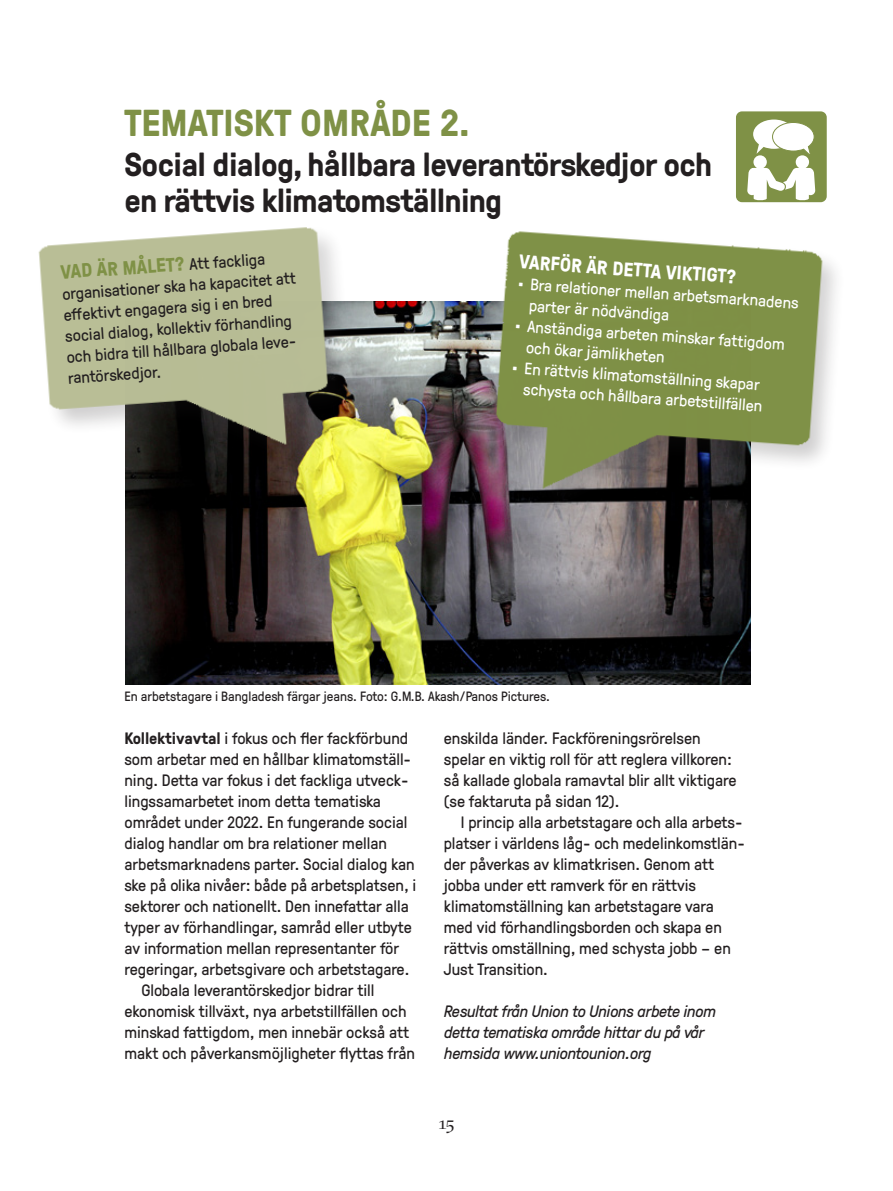
<style>
.page{position:relative;width:893px;height:1191px;background:#fff}
.page>*{position:absolute;margin:0;border:0;box-sizing:border-box;transform-origin:0 0}
.t1{font:700 37.5px "GT Pressura";color:#7f9146}
.t2{font:700 33px/36px "GT Pressura";letter-spacing:-.025em;color:#231f20}
.t3{font:700 19.5px "GT Pressura";color:#7f9146}
.t4{font:700 19.5px "GT Pressura";color:#fff}
.t5{font:18px "GT Sectra Fine";color:#231f20}
.t6{font:16.5px/21px "GT Pressura";color:#231f20}
.t7{font:16.5px/21px "GT Pressura";color:#fff}
.t8{font:italic 16.5px/21px "GT Pressura";letter-spacing:-.01em;color:#231f20}
.t9{font:13.5px "GT Pressura";color:#231f20}
.s1{font-weight:400;font-size:16.5px;color:#231f20}
.s2{font-weight:700}
</style>
<div class="page">
<img style="left:125px;top:302px;width:626px;height:383px">
<img style="left:470px;top:231px;width:366px;height:282px">
<div style="left:736px;top:111px;width:91px;height:91px;background:#7f9146;border-radius:6px"></div>
<svg style="left:747px;top:119px;width:68px;height:82px"></svg>
<div style="left:36px;top:225px;width:318px;height:244px;background:#231f20;opacity:.25"></div>
<img style="left:36px;top:225px;width:313px;height:241px">
<h1 class="t1" style="left:124px;top:95px;width:346px">TEMATISKT OMRÅDE 2.</h1>
<h2 class="t2" style="left:124px;top:145px;width:589px">Social dialog, hållbara leverantörskedjor och en rättvis klimatomställning</h2>
<p class="t3" style="left:60px;top:258px;width:206px;rotate:-4deg">VAD ÄR MÅLET? <span class="s1">Att fackliga</span></p>
<p class="t4" style="left:520px;top:247px;width:219px;rotate:4deg">VARFÖR ÄR DETTA VIKTIGT?</p>
<p class="t6" style="left:61px;top:283px;width:236px;rotate:-4deg">organisationer ska ha kapacitet att eff ektivt engagera sig i en bred social dialog, kollektiv förhandling och bidra till hållbara globala leve&shy;rantörskedjor.</p>
<p class="t7" style="left:531px;top:273px;width:270px;text-indent:-13px;rotate:4deg">• Bra relationer mellan arbetsmarknadens parter är nödvändiga</p>
<p class="t7" style="left:528px;top:315px;width:259px;text-indent:-13px;rotate:4deg">• Anständiga arbeten minskar fattigdom och ökar jämlikheten</p>
<p class="t7" style="left:513px;top:356px;width:254px;text-align:right;rotate:4deg">• En rättvis klimatomställning skapar schysta och hållbara arbetstillfällen</p>
<p class="t9" style="left:124px;top:687px;width:427px">En arbetstagare i Bangladesh färgar jeans. Foto: G.M.B. Akash/Panos Pictures.</p>
<p class="t6" style="left:124px;top:726px;width:285px"><span class="s2">Kollektivavtal</span> i fokus och fler fackförbund</p>
<p class="t6" style="left:124px;top:747px;width:288px">som arbetar med en hållbar klimatomställ-</p>
<p class="t6" style="left:124px;top:768px;width:286px">ning. Detta var fokus i det fackliga utveck-</p>
<p class="t6" style="left:124px;top:789px;width:258px">lingssamarbetet inom detta tematiska</p>
<p class="t6" style="left:124px;top:810px;width:285px">området under 2022. En fungerande social</p>
<p class="t6" style="left:124px;top:831px;width:264px">dialog handlar om bra relationer mellan</p>
<p class="t6" style="left:124px;top:852px;width:292px">arbetsmarknadens parter. Social dialog kan</p>
<p class="t6" style="left:124px;top:873px;width:293px">ske på olika nivåer: både på arbetsplatsen, i</p>
<p class="t6" style="left:124px;top:894px;width:286px">sektorer och nationellt. Den innefattar alla</p>
<p class="t6" style="left:124px;top:915px;width:289px">typer av förhandlingar, samråd eller utbyte</p>
<p class="t6" style="left:124px;top:936px;width:276px">av information mellan representanter för</p>
<p class="t6" style="left:124px;top:957px;width:286px">regeringar, arbetsgivare och arbetstagare.</p>
<p class="t6" style="left:141px;top:978px;width:234px">Globala leverantörskedjor bidrar till</p>
<p class="t6" style="left:124px;top:999px;width:284px">ekonomisk tillväxt, nya arbetstillfällen och</p>
<p class="t6" style="left:124px;top:1020px;width:286px">minskad fattigdom, men innebär också att</p>
<p class="t6" style="left:124px;top:1041px;width:292px">makt och påverkansmöjligheter flyttas från</p>
<p class="t6" style="left:444px;top:726px;width:294px">enskilda länder. Fackföreningsrörelsen spelar en viktig roll för att reglera villkoren: så kallade globala ramavtal blir allt viktigare (se faktaruta på sidan 12).</p>
<p class="t6" style="left:444px;top:810px;width:302px;text-indent:17px">I princip alla arbetstagare och alla arbets&shy;platser i världens låg- och medelinkomstlän&shy;der påverkas av klimatkrisen. Genom att jobba under ett ramverk för en rättvis klimatomställning kan arbetstagare vara med vid förhandlingsborden och skapa en rättvis omställning, med schysta jobb – en Just Transition.</p>
<p class="t8" style="left:444px;top:999px;width:274px">Resultat från Union to Unions arbete inom detta tematiska område hittar du på vår hemsida www.uniontounion.org</p>
<p class="t5" style="left:439px;top:1111px;width:17px">15</p>
</div>
